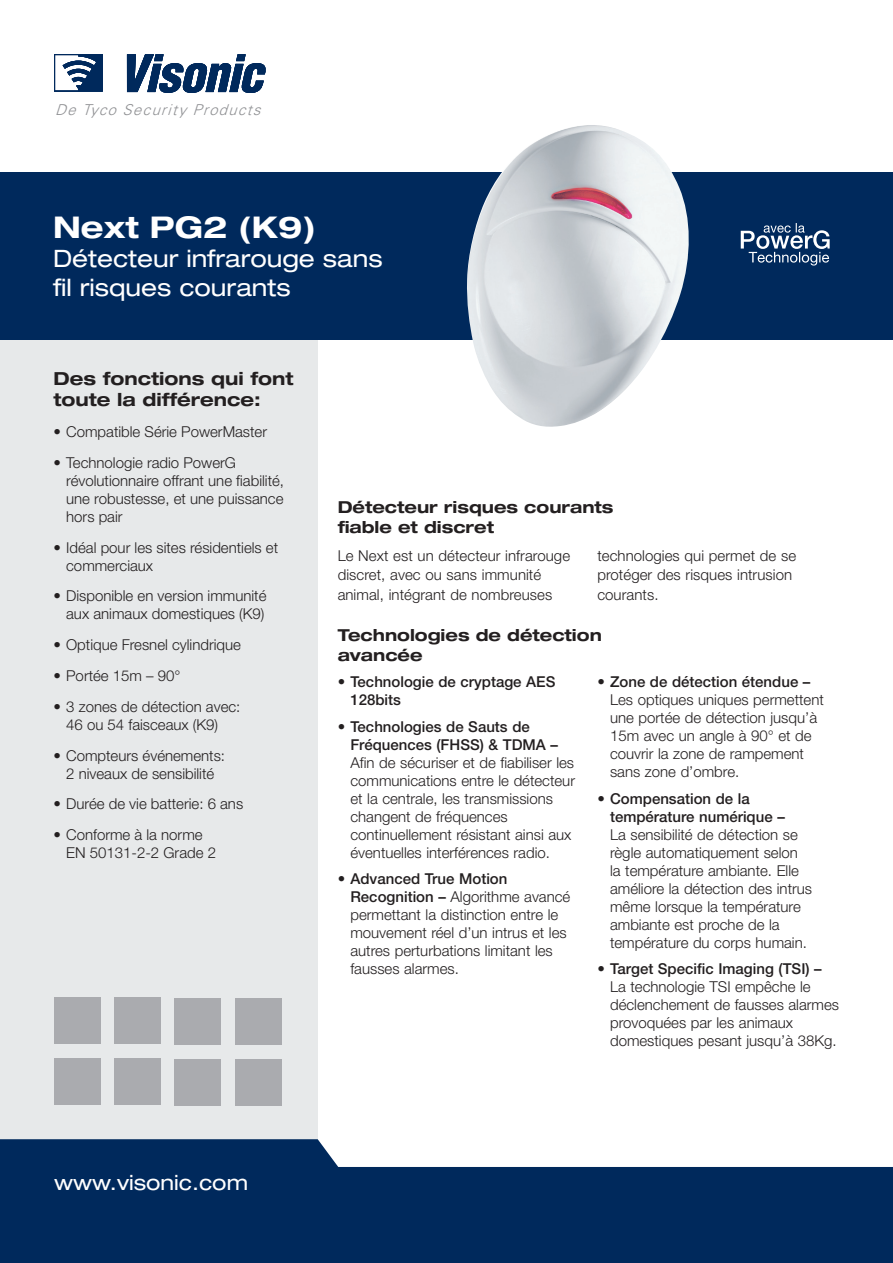
<style>
.page{position:relative;width:893px;height:1263px;background:#fff}
.page>*{position:absolute;margin:0;border:0;box-sizing:border-box;transform-origin:0 0}
.Product_Name_Header{font:700 expanded 30px "Helvetica Neue LT Pro";color:#fff}
.Product_Sub_or_Model{font:expanded 24px/28.8px "Helvetica Neue LT Pro";color:#fff}
.Web_Address{font:expanded 21px "Helvetica Neue LT Pro";color:#fff}
.Bullet_List_Header{font:700 expanded 18px/21.6px "Helvetica Neue LT Pro";color:#231f20}
.Body_Text_Sub_Header{font:700 expanded 16.5px/19.8px "Helvetica Neue LT Pro";color:#231f20}
.Body_bullets{font:300 15px/18px "Helvetica Neue LT Pro";color:#231f20}
.Bullet_List_Text{font:300 15px/18px "Helvetica Neue LT Pro";color:#231f20}
.Body{font:300 15px/19.5px "Helvetica Neue LT Pro";letter-spacing:.005em;color:#231f20}
.Body_bullets-2{font:500 15px/18px "Helvetica Neue LT Pro";color:#231f20}
._4th_title{font:italic 300 15px "Univers LT Std";letter-spacing:.085em;color:#919295}
.s1{font-weight:300}
.s2{font-weight:500}
</style>
<div class="page">
<div style="left:0;top:199px;width:318px;height:1053px;background:#e7e9ea"></div>
<svg style="left:0;top:1139px;width:893px;height:124px;background:#244773"></svg>
<div style="left:0;top:172px;width:893px;height:168px;background:#00295c"></div>
<div style="left:54px;top:997px;width:47px;height:47px;background:#aaabaf"></div>
<div style="left:114px;top:997px;width:47px;height:47px;background:#aaabaf"></div>
<div style="left:174px;top:998px;width:47px;height:46px;background:#aaabaf"></div>
<div style="left:235px;top:998px;width:46px;height:46px;background:#aaabaf"></div>
<div style="left:54px;top:1058px;width:47px;height:47px;background:#aaabaf"></div>
<div style="left:114px;top:1058px;width:47px;height:47px;background:#aaabaf"></div>
<div style="left:174px;top:1059px;width:47px;height:47px;background:#aaabaf"></div>
<div style="left:235px;top:1059px;width:46px;height:47px;background:#aaabaf"></div>
<svg style="left:54px;top:54px;width:212px;height:39px"></svg>
<img style="left:467px;top:125px;width:222px;height:302px">
<svg style="left:741px;top:223px;width:89px;height:43px"></svg>
<p class="_4th_title" style="left:55px;top:101px;width:209px">De Tyco Security Products</p>
<p class="Product_Name_Header" style="left:53px;top:208px;width:264px">Next PG2 (K9(</p>
<p class="Product_Sub_or_Model" style="left:53px;top:244px;width:331px">Détecteur infrarouge sans fil risques courants</p>
<p class="Bullet_List_Header" style="left:53px;top:367px;width:241px">Des fonctions qui font toute la différence:</p>
<p class="Bullet_List_Text" style="left:53px;top:422px;width:215px">• Compatible Série PowerMaster</p>
<p class="Bullet_List_Text" style="left:66px;top:453px;width:219px;text-indent:-13px">• Technologie radio PowerG révolutionnaire offrant une fiabilité, une robustesse, et une puissance hors pair</p>
<p class="Bullet_List_Text" style="left:66px;top:538px;width:213px;text-indent:-13px">• Idéal pour les sites résidentiels et commerciaux</p>
<p class="Bullet_List_Text" style="left:53px;top:587px;width:215px;text-align:right">• Disponible en version immunité aux animaux domestiques K( (9</p>
<p class="Bullet_List_Text" style="left:53px;top:636px;width:189px">• Optique Fresnel cylindrique</p>
<p class="Bullet_List_Text" style="left:53px;top:666px;width:129px">• Portée 15m – 90°</p>
<p class="Bullet_List_Text" style="left:66px;top:697px;width:176px;text-indent:-13px">• 3 zones de détection avec:<br>46 ou 54 faisceaux K( (9</p>
<p class="Bullet_List_Text" style="left:53px;top:746px;width:173px;text-align:center">• Compteurs événements:<br>2 niveaux de sensibilité</p>
<p class="Bullet_List_Text" style="left:53px;top:795px;width:191px">• Durée de vie batterie 6: ans</p>
<p class="Bullet_List_Text" style="left:66px;top:825px;width:151px;text-indent:-13px">• Conforme à la norme<br>EN 50131-2-2 Grade 2</p>
<p class="Body_Text_Sub_Header" style="left:338px;top:497px;width:277px">Détecteur risques courants fiable et discret</p>
<p class="Body" style="left:338px;top:545px;width:234px">Le Next est un détecteur infrarouge discret, avec ou sans immunité animal, intégrant de nombreuses</p>
<p class="Body" style="left:597px;top:545px;width:200px">technologies qui permet de se protéger des risques intrusion courants.</p>
<p class="Body_Text_Sub_Header" style="left:338px;top:625px;width:266px">Technologies de détection avancée</p>
<p class="Body_bullets-2" style="left:350px;top:673px;width:206px;text-indent:-13px"><span class="s1">•</span> Technologie de cryptage AES<br>128bits</p>
<p class="Body_bullets" style="left:350px;top:717px;width:226px;text-indent:-13px">• <span class="s2">Technologies de Sauts de<br>Fréquences (FHSS) &amp; TDMA –<br></span>Afin de sécuriser et de fiabiliser les communications entre le détecteur et la centrale, les transmissions changent de fréquences continuellement résistant ainsi aux éventuelles interférences radio.</p>
<p class="Body_bullets" style="left:350px;top:870px;width:221px;text-indent:-13px">• <span class="s2">Advanced True Motion<br>Recognition –</span> Algorithme avancé permettant la distinction entre le mouvement réel ’d un intrus et les autres perturbations limitant les fausses alarmes.</p>
<p class="Body_bullets" style="left:610px;top:673px;width:215px;text-indent:-13px">• <span class="s2">Zone de détection étendue –<br></span>Les optiques uniques permettent une portée de détection jusqu à’<br>15m avec un angle à 90° et de couvrir la zone de rampement sans zone ’d ombre.</p>
<p class="Body_bullets" style="left:610px;top:789px;width:204px;text-indent:-13px">• <span class="s2">Compensation de la température numérique –<br></span>La sensibilité de détection se règle automatiquement selon la température ambiante. Elle améliore la détection des intrus même lorsque la température ambiante est proche de la température du corps humain.</p>
<p class="Body_bullets" style="left:610px;top:960px;width:230px;text-indent:-13px">• <span class="s2">Target Specific Imaging (TSI –(<br></span>La technologie TSI empêche le déclenchement de fausses alarmes provoquées par les animaux domestiques pesant jusqu à’ 38Kg.</p>
<p class="Web_Address" style="left:54px;top:1171px;width:196px">www.visonic.com</p>
</div>
